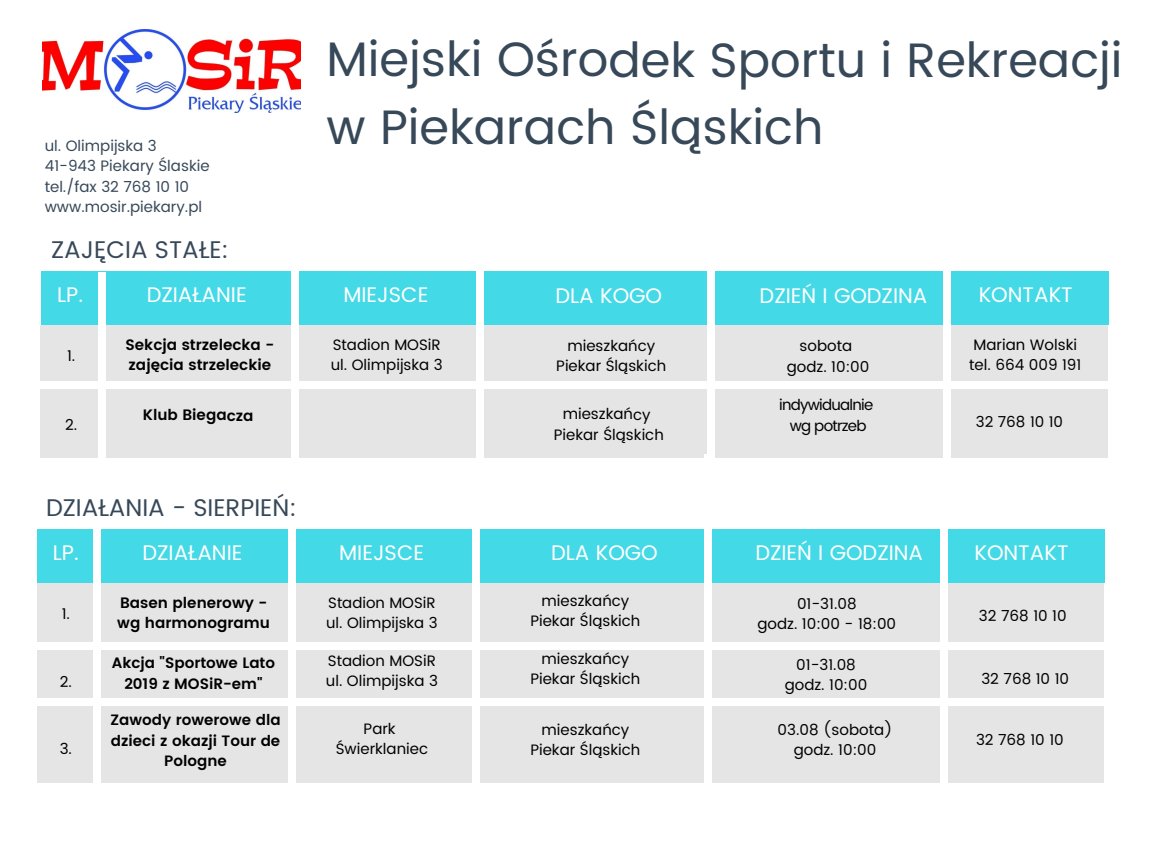
<style>
.page{position:relative;width:1152px;height:864px;background:#fff}
.page>*{position:absolute;margin:0;border:0;box-sizing:border-box;transform-origin:0 0}
.t1{font:48.3px/67.3px "Poppins";color:#374859}
.t2{font:24.15px "Poppins";color:#374859}
.t3{font:21.15px "Poppins";color:#fff}
.t4{font:15.15px/20.2px "Poppins";color:#000;text-align:center}
.t5{font:600 15.15px/20.2px "Poppins";color:#000}
.t6{font:15.15px/20.2px "Poppins";color:#374859}
.t7{font:15.15px/21.3px "Poppins";letter-spacing:-.05em;color:#000;text-align:center}
.t8{font:600 15px/20.2px "Poppins";color:#000;text-align:center}
.t9{font:15px/20.2px "Poppins";color:#000}
</style>
<div class="page">
<div style="left:1043px;top:272px;width:66px;height:53px;background:#44d9e6"></div>
<div style="left:107px;top:272px;width:936px;height:53px;background:#44d9e6"></div>
<div style="left:41px;top:272px;width:66px;height:53px;background:#44d9e6"></div>
<div style="left:1041px;top:325px;width:66px;height:141px;background:#e5e5e5"></div>
<div style="left:107px;top:325px;width:934px;height:141px;background:#e5e5e5"></div>
<div style="left:41px;top:325px;width:66px;height:141px;background:#e5e5e5"></div>
<div style="left:38px;top:381px;width:1102px;height:8px;background:#fff"></div>
<div style="left:34px;top:458px;width:1108px;height:8px;background:#fff"></div>
<div style="left:98px;top:272px;width:8px;height:270px;background:#fff"></div>
<div style="left:476px;top:225px;width:7px;height:285px;background:#fff"></div>
<div style="left:292px;top:237px;width:7px;height:285px;background:#fff"></div>
<div style="left:707px;top:198px;width:7px;height:318px;background:#fff"></div>
<div style="left:943px;top:235px;width:8px;height:295px;background:#fff"></div>
<div style="left:1038px;top:583px;width:66px;height:199px;background:#e5e5e5"></div>
<div style="left:104px;top:583px;width:934px;height:199px;background:#e5e5e5"></div>
<div style="left:37px;top:583px;width:67px;height:199px;background:#e5e5e5"></div>
<div style="left:1038px;top:529px;width:67px;height:53px;background:#44d9e6"></div>
<div style="left:103px;top:529px;width:935px;height:53px;background:#44d9e6"></div>
<div style="left:37px;top:529px;width:66px;height:53px;background:#44d9e6"></div>
<div style="left:8px;top:642px;width:1104px;height:8px;background:#fff"></div>
<div style="left:93px;top:526px;width:8px;height:312px;background:#fff"></div>
<div style="left:472px;top:510px;width:8px;height:329px;background:#fff"></div>
<div style="left:288px;top:522px;width:8px;height:320px;background:#fff"></div>
<div style="left:704px;top:454px;width:8px;height:400px;background:#fff"></div>
<div style="left:940px;top:520px;width:8px;height:327px;background:#fff"></div>
<img style="left:42px;top:29px;width:259px;height:83px">
<div style="left:19px;top:698px;width:1104px;height:8px;background:#fff"></div>
<p class="t6" style="left:45px;top:136px;width:166px">ul. Olimpijska 3<br>41-943 Piekary Ślaskie tel./fax 32 768 10 10 www.mosir.piekary.pl</p>
<h2 class="t2" style="left:51px;top:235px;width:179px">ZAJĘCIA STAŁE:</h2>
<h1 class="t1" style="left:327px;top:26px;width:798px">Miejski Ośrodek Sportu i Rekreacji w Piekarach Śląskich</h1>
<h3 class="t3" style="left:57px;top:283px;width:28px">LP.</h3>
<h3 class="t3" style="left:147px;top:283px;width:101px">DZIAŁANIE</h3>
<h3 class="t3" style="left:343px;top:283px;width:86px">MIEJSCE</h3>
<h3 class="t3" style="left:555px;top:283px;width:108px">DLA KOGO</h3>
<h3 class="t3" style="left:760px;top:283px;width:169px">DZIEŃ I GODZINA</h3>
<h3 class="t3" style="left:979px;top:283px;width:96px">KONTAKT</h3>
<p class="t4" style="left:67px;top:345px;width:10px">1.</p>
<p class="t4" style="left:65px;top:415px;width:14px">2.</p>
<p class="t5" style="left:125px;top:334px;width:150px">Sekcja strzelecka - zajęcia strzeleckie</p>
<p class="t5" style="left:143px;top:405px;width:112px">Klub Biegacza</p>
<p class="t4" style="left:331px;top:334px;width:114px;text-align:left">Stadion MOSiR ul. Olimpijska 3</p>
<p class="t4" style="left:556px;top:335px;width:111px">mieszkańcy<br>Piekar Śląskich</p>
<p class="t4" style="left:554px;top:404px;width:111px">mieszkańcy<br>Piekar Śląskich</p>
<p class="t4" style="left:787px;top:336px;width:84px">sobota godz. 10:00</p>
<p class="t7" style="left:779px;top:394px;width:96px">indywidualnie wg potrzeb</p>
<p class="t4" style="left:969px;top:335px;width:114px;text-align:left">Marian Wolski tel. 664 009 191</p>
<p class="t9" style="left:976px;top:412px;width:89px">32 768 10 10</p>
<h2 class="t2" style="left:46px;top:494px;width:252px">DZIAŁANIA - SIERPIEŃ:</h2>
<h3 class="t3" style="left:53px;top:540px;width:28px">LP.</h3>
<h3 class="t3" style="left:142px;top:540px;width:101px">DZIAŁANIE</h3>
<h3 class="t3" style="left:339px;top:540px;width:86px">MIEJSCE</h3>
<h3 class="t3" style="left:551px;top:541px;width:108px">DLA KOGO</h3>
<h3 class="t3" style="left:755px;top:541px;width:169px">DZIEŃ I GODZINA</h3>
<h3 class="t3" style="left:974px;top:540px;width:96px">KONTAKT</h3>
<p class="t4" style="left:62px;top:603px;width:10px">1.</p>
<p class="t4" style="left:60px;top:672px;width:14px">2.</p>
<p class="t4" style="left:60px;top:738px;width:14px">3.</p>
<p class="t5" style="left:117px;top:593px;width:154px">Basen plenerowy - wg harmonogramu</p>
<p class="t8" style="left:112px;top:653px;width:165px">Akcja "Sportowe Lato<br>2019 z MOSiR-em"</p>
<p class="t9" style="left:326px;top:593px;width:113px">Stadion MOSiR ul. Olimpijska 3</p>
<p class="t4" style="left:326px;top:650px;width:114px;text-align:left">Stadion MOSiR ul. Olimpijska 3</p>
<p class="t4" style="left:530px;top:590px;width:111px">mieszkańcy<br>Piekar Śląskich</p>
<p class="t4" style="left:757px;top:594px;width:140px">01-31.08<br>godz. 10:00 - 18:00</p>
<p class="t4" style="left:530px;top:649px;width:111px">mieszkańcy<br>Piekar Śląskich</p>
<p class="t4" style="left:785px;top:654px;width:84px">01-31.08 godz. 10:00</p>
<p class="t8" style="left:111px;top:710px;width:172px">Zawody rowerowe dla dzieci z okazji Tour de<br>Pologne</p>
<p class="t4" style="left:336px;top:719px;width:94px">Park<br>Świerklaniec</p>
<p class="t4" style="left:530px;top:720px;width:111px">mieszkańcy<br>Piekar Śląskich</p>
<p class="t4" style="left:778px;top:720px;width:117px">03.08 (sobota) godz. 10:00</p>
<p class="t4" style="left:979px;top:606px;width:89px">32 768 10 10</p>
<p class="t4" style="left:981px;top:669px;width:89px">32 768 10 10</p>
<p class="t4" style="left:976px;top:730px;width:89px">32 768 10 10</p>
</div>
